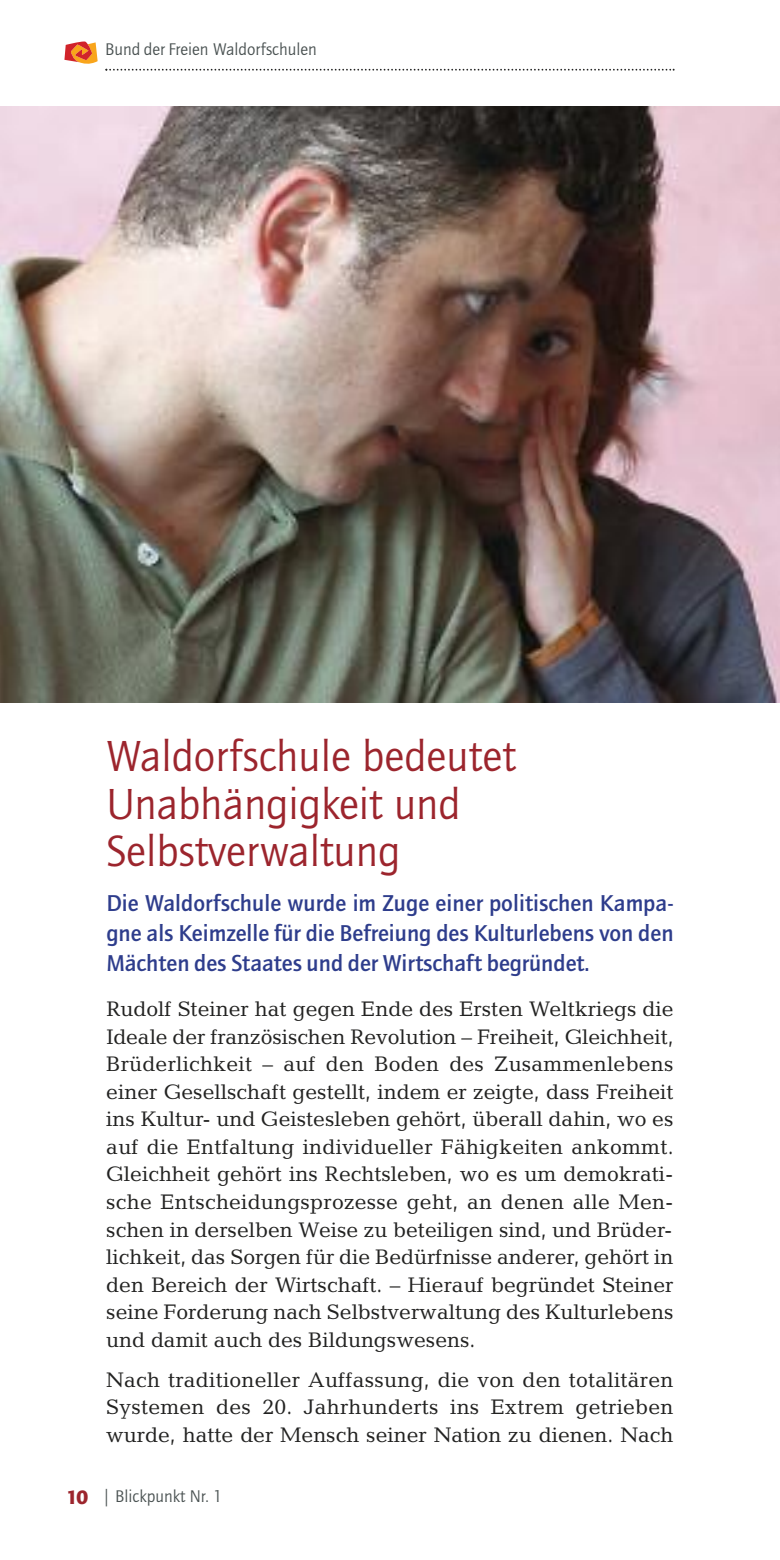
<style>
.page{position:relative;width:780px;height:1560px;background:#fff}
.page>*{position:absolute;margin:0;border:0;box-sizing:border-box;transform-origin:0 0}
.t1{font:45px/47.5px "Quay Sans";color:#9c252d}
.t2{font:500 23.75px/30px "Quay Sans";color:#2e3d8c;text-align:justify}
.t3{font:21.25px/27.5px "Candida";color:#222221;text-align:justify}
.t4{font:17.5px "Quay Sans";color:#495151}
.s1{font-weight:900;font-size:20px;color:#9c252d}
</style>
<div class="page">
<img style="left:0;top:106px;width:780px;height:596px">
<svg style="left:64px;top:41px;width:34px;height:23px"></svg>
<svg style="left:105px;top:69px;width:569px;height:2px"></svg>
<p class="t4" style="left:105px;top:39px;width:213px">Bund der Freien Waldorfschulen</p>
<h1 class="t1" style="left:106px;top:731px;width:411px">Waldorfschule bedeutet<br>Unabhängigkeit und<br>Selbstverwaltung</h1>
<p class="t2" style="left:106px;top:888px;width:568px">Die Waldorfschule wurde im Zuge einer politischen Kampa&shy;gne als Keimzelle für die Befreiung des Kulturlebens von den Mächten des Staates und der Wirtschaft begründet.</p>
<p class="t3" style="left:106px;top:997px;width:569px">Rudolf Steiner hat gegen Ende des Ersten Weltkriegs die Ideale der französischen Revolution – Freiheit, Gleichheit, Brüderlichkeit – auf den Boden des Zusammenlebens einer Gesellschaft gestellt, indem er zeigte, dass Freiheit ins Kultur- und Geistesleben gehört, überall dahin, wo es auf die Entfaltung individueller Fähigkeiten ankommt.<br>Gleichheit gehört ins Rechtsleben, wo es um demokrati&shy;sche Entscheidungsprozesse geht, an denen alle Men&shy;schen in derselben Weise zu beteiligen sind, und Brüder&shy;lichkeit, das Sorgen für die Bedürfnisse anderer, gehört in den Bereich der Wirtschaft. – Hierauf begründet Steiner seine Forderung nach Selbstverwaltung des Kulturlebens und damit auch des Bildungswesens.</p>
<p class="t3" style="left:106px;top:1367px;width:568px">Nach traditioneller Auffassung, die von den totalitären Systemen des 20. Jahrhunderts ins Extrem getrieben wurde, hatte der Mensch seiner Nation zu dienen. Nach</p>
<p class="t4" style="left:66px;top:1485px;width:158px"><span class="s1">10</span> | Blickpunkt Nr. 1</p>
</div>
